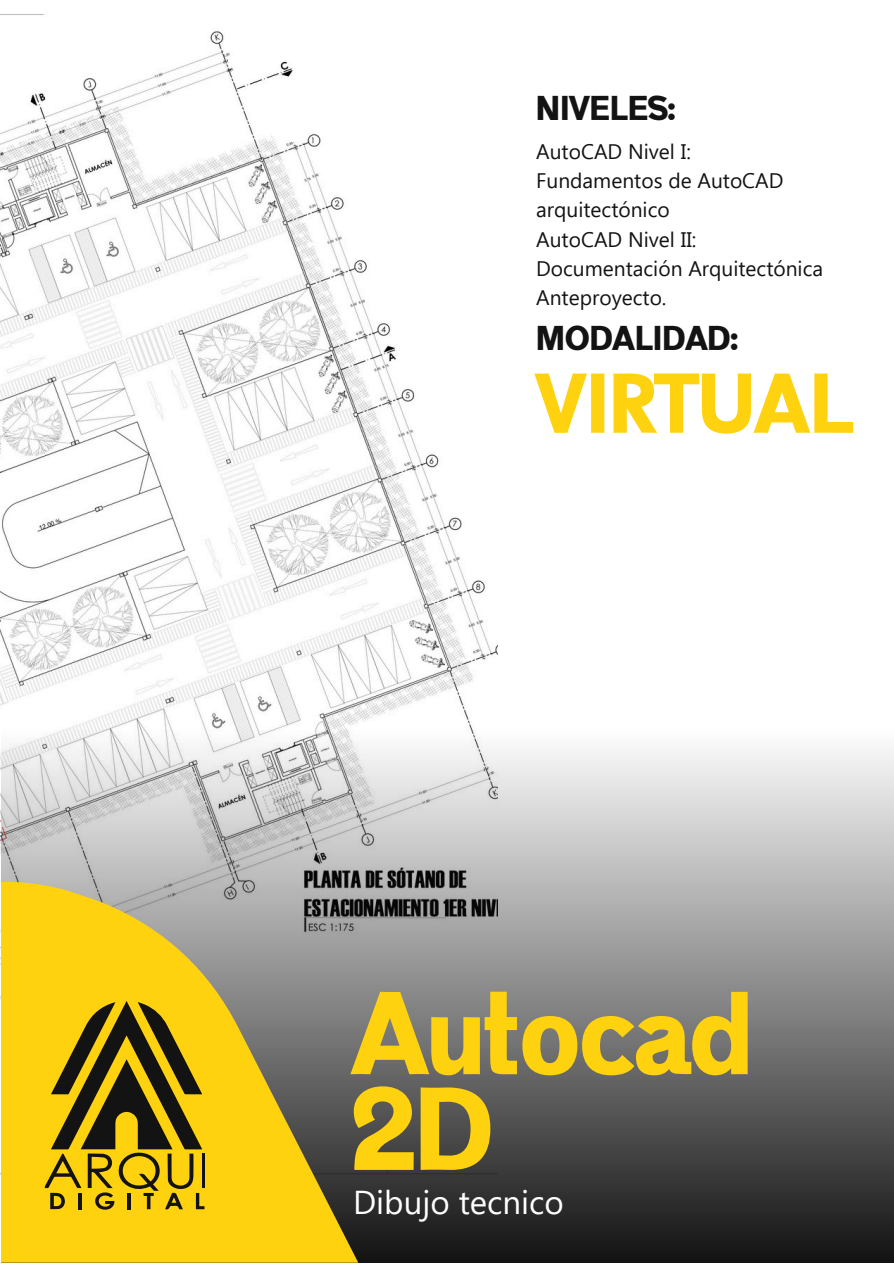
<style>
.page{position:relative;width:894px;height:1264px;background:#fff}
.page>*{position:absolute;margin:0;border:0;box-sizing:border-box;transform-origin:0 0}
.t1{font:112.5px/95.7px "Maximum Impact";color:#ffd210}
.t2{font:81px "Maximum Impact";color:#ffd210}
.t3{font:33px "Maximum Impact";color:#131313}
.t4{font:33px "Segoe UI";color:#fff}
.t5{font:21px/29.2px "Segoe UI";color:#131313}
</style>
<div class="page">
<img style="left:0;top:14px;width:497px;height:1161px">
<svg style="left:1px;top:730px;width:892px;height:532px;background:#919191"></svg>
<svg style="left:1px;top:881px;width:357px;height:381px;background:#ccb13e"></svg>
<hr style="left:202px;top:1153px;width:3px;height:34px;background:#131313">
<svg style="left:45px;top:1000px;width:159px;height:210px;background:#9f8411"></svg>
<hr style="left:78px;top:1192px;width:4px;height:17px;background:#131313">
<hr style="left:128px;top:1192px;width:3px;height:17px;background:#131313">
<p class="t3" style="left:536px;top:88px;width:140px">NIVELES:</p>
<h3 class="t5" style="left:536px;top:135px;width:156px">AutoCAD Nivel I:</h3>
<p class="t5" style="left:536px;top:165px;width:249px">Fundamentos de AutoCAD arquitectónico</p>
<p class="t5" style="left:536px;top:223px;width:162px">AutoCAD Nivel II:</p>
<p class="t5" style="left:536px;top:252px;width:288px">Documentación Arquitectónica<br>Anteproyecto.</p>
<p class="t3" style="left:536px;top:318px;width:203px">MODALIDAD:</p>
<p class="t2" style="left:536px;top:356px;width:319px">VIRTUAL</p>
<h2 class="t1" style="left:353px;top:989px;width:401px">Autocad<br>2D</h2>
<h3 class="t4" style="left:353px;top:1178px;width:212px">Dibujo tecnico</h3>
</div>
